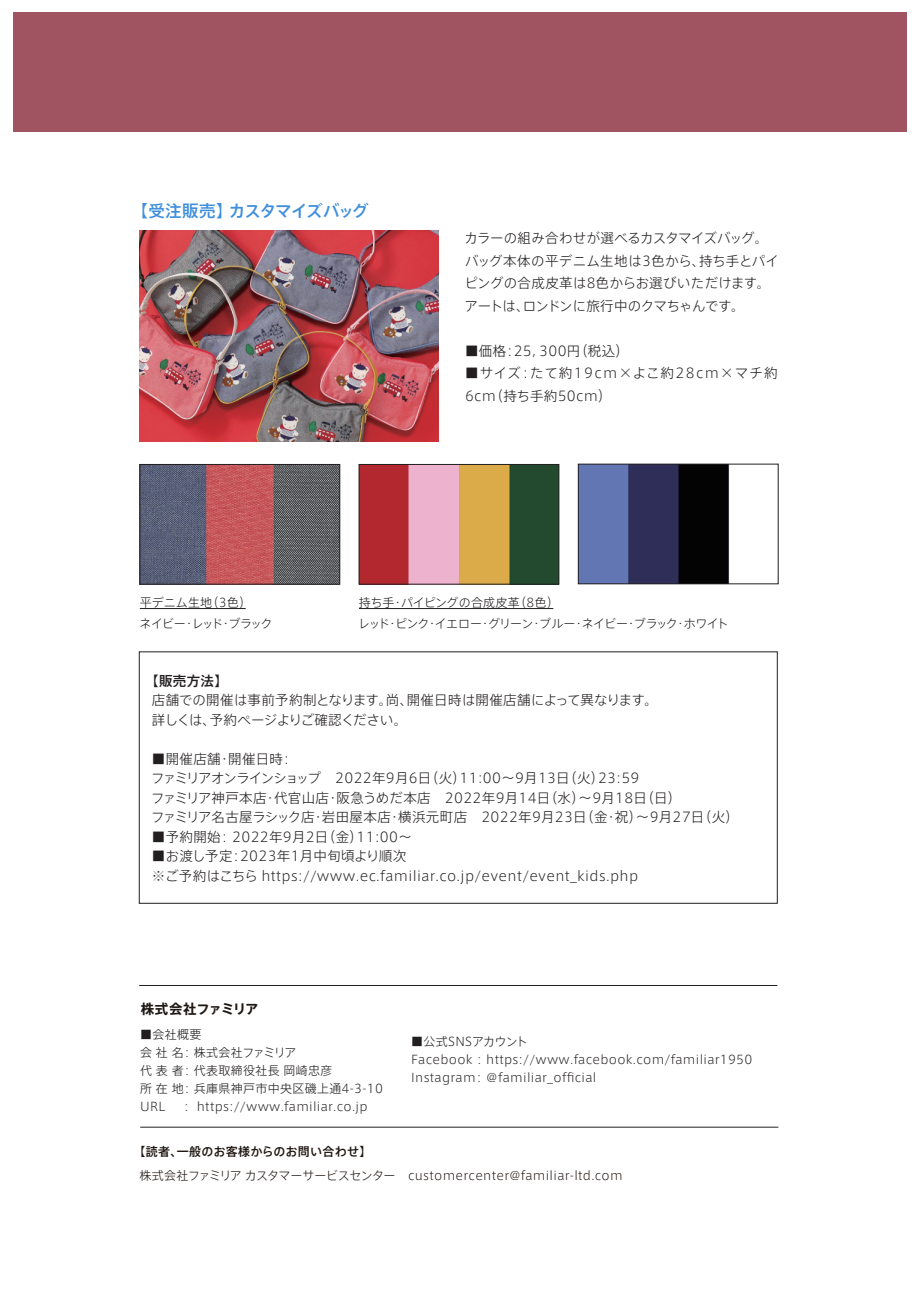
<style>
.page{position:relative;width:919px;height:1289px;background:#fff}
.page>*{position:absolute;margin:0;border:0;box-sizing:border-box;transform-origin:0 0}
.t1{font:500 16.5px "Axis Std";letter-spacing:-.055em;color:#408fdc}
.t2{font:300 13.5px/19.5px "Axis Std";letter-spacing:.025em;color:#231f20}
.t3{font:300 13.5px/19.5px "Axis Std";letter-spacing:-.015em;color:#231f20}
.t4{font:300 13.5px/22.5px "Axis Std";letter-spacing:.045em;color:#231f20}
.t5{font:700 13.5px "Axis Std";letter-spacing:-.04em;color:#201814}
.t6{font:500 13.5px "Axis Std";color:#231f20}
.t7{font:300 12px/18px "Axis Std";letter-spacing:.025em;color:#231f20}
.t8{font:300 12px "Axis Std";letter-spacing:.025em;color:#201814}
.t9{font:300 12px/21px "Axis Std";letter-spacing:-.045em;color:#231f20}
.t10{font:300 12px/21px "Axis Std";letter-spacing:-.01em;color:#231f20}
.t11{font:500 12px "Axis Std";letter-spacing:.025em;color:#201814}
</style>
<div class="page">
<div style="left:13px;top:13px;width:893px;height:119px;background:#a05360"></div>
<hr style="left:140px;top:1126px;width:638px;height:1px;background:#231f20">
<hr style="left:139px;top:985px;width:638px;height:1px;background:#231f20">
<img style="left:140px;top:231px;width:298px;height:210px">
<hr style="left:140px;top:608px;width:106px;height:1px;background:#231f20">
<hr style="left:359px;top:608px;width:194px;height:1px;background:#231f20">
<img style="left:580px;top:466px;width:149px;height:116px">
<img style="left:142px;top:466px;width:196px;height:116px">
<img style="left:361px;top:466px;width:196px;height:116px">
<div style="left:578px;top:464px;width:200px;height:120px;border:1px solid #231f20"></div>
<div style="left:140px;top:464px;width:200px;height:120px;border:1px solid #231f20"></div>
<div style="left:359px;top:464px;width:200px;height:120px;border:1px solid #231f20"></div>
<p class="t1" style="left:131px;top:198px;width:239px">【受注販売】カスタマイズバッグ</p>
<p class="t2" style="left:464px;top:226px;width:316px;line-height:22.5px">カラーの組み合わせが選べるカスタマイズバッグ。バッグ本体の平デニム生地は3色から、持ち手とパイピングの合成皮革は8色からお選びいただけます。アートは、ロンドンに旅行中のクマちゃんです。</p>
<p class="t2" style="left:465px;top:340px;width:165px">■価格：25，300円（税込）</p>
<p class="t4" style="left:465px;top:361px;width:314px">■サイズ：たて約19cm×よこ約28cm×マチ約<br>6cm（持ち手約50cm）</p>
<p class="t10" style="left:140px;top:591px;width:135px">平デニム生地（3色）<br>ネイビー・レッド・ブラック</p>
<p class="t9" style="left:358px;top:591px;width:372px">持ち手・パイピングの合成皮革（8色）<br>レッド・ピンク・イエロー・グリーン・ブルー・ネイビー・ブラック・ホワイト</p>
<p class="t6" style="left:145px;top:670px;width:84px">【販売方法】</p>
<p class="t3" style="left:152px;top:689px;width:507px">店舗での開催は事前予約制となります。尚、開催日時は開催店舗によって異なります。詳しくは、予約ページよりご確認ください。</p>
<p class="t2" style="left:151px;top:748px;width:589px">■開催店舗・開催日時：<br>ファミリアオンラインショップ　2022年9月6日（火）11:00～9月13日（火）23:59<br>ファミリア神戸本店・代官山店・阪急うめだ本店　2022年9月14日（水）～9月18日（日）<br>ファミリア名古屋ラシック店・岩田屋本店・横浜元町店　2022年9月23日（金・祝）～9月27日（火）</p>
<p class="t2" style="left:152px;top:826px;width:261px">■予約開始： 2022年9月2日（金）11:00～</p>
<p class="t2" style="left:152px;top:845px;width:488px">■お渡し予定：2023年1月中旬頃より順次<br>※ご予約はこちら https://www.ec.familiar.co.jp/event/event_kids.php</p>
<p class="t5" style="left:141px;top:998px;width:119px">株式会社ファミリア</p>
<p class="t7" style="left:140px;top:1024px;width:244px">■会社概要<br>会 社 名： 株式会社ファミリア<br>代 表 者： 代表取締役社長 岡崎忠彦<br>所 在 地： 兵庫県神戸市中央区磯上通4-3-10<br>URL ： https://www.familiar.co.jp</p>
<p class="t7" style="left:411px;top:1031px;width:342px">■公式SNSアカウント<br>Facebook ： https://www.facebook.com/familiar1950<br>Instagram： ＠familiar_official　</p>
<p class="t11" style="left:134px;top:1142px;width:245px">【読者、一般のお客様からのお問い合わせ】　</p>
<p class="t8" style="left:140px;top:1166px;width:484px">株式会社ファミリア カスタマーサービスセンター　customercenter@familiar-ltd.com</p>
</div>
